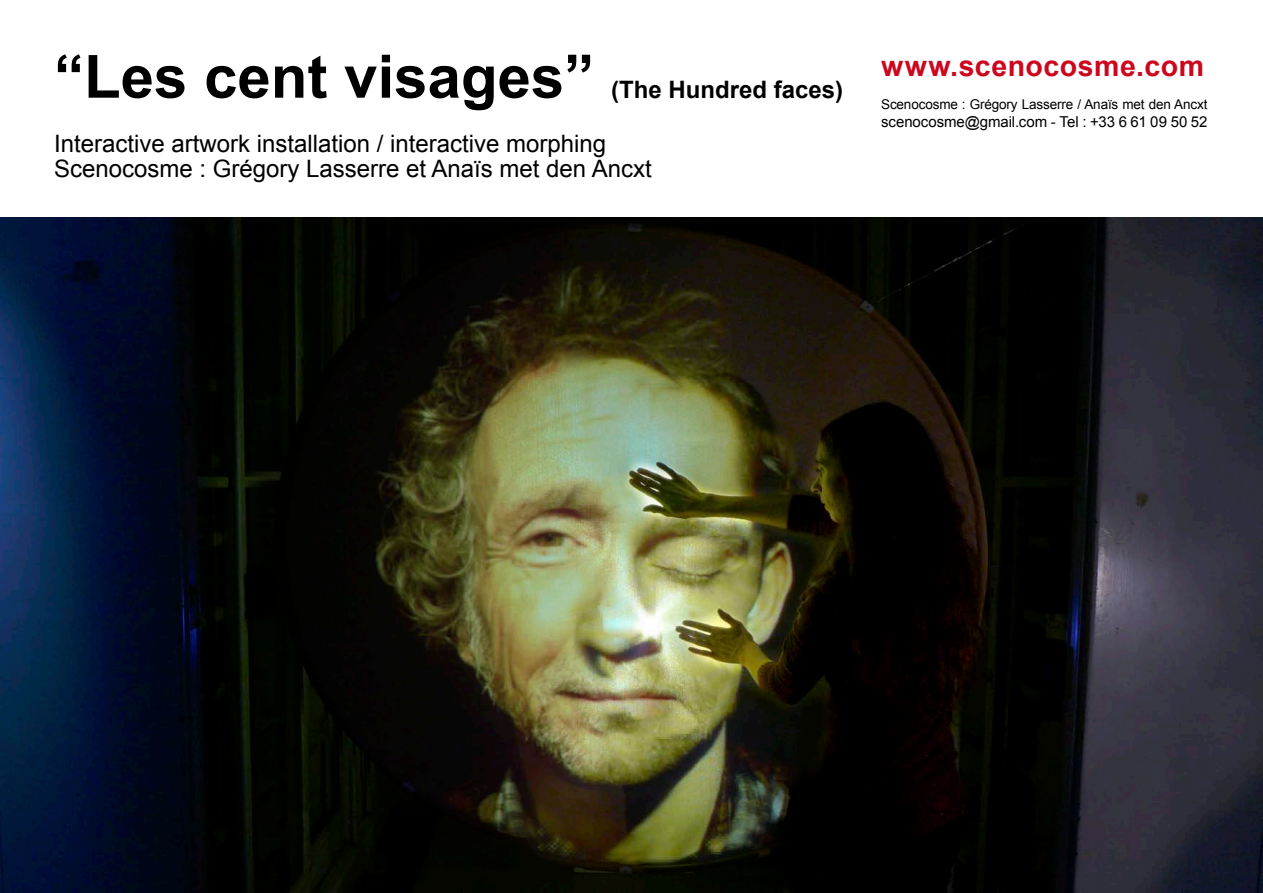
<style>
.page{position:relative;width:1263px;height:893px;background:#fff}
.page>*{position:absolute;margin:0;border:0;box-sizing:border-box;transform-origin:0 0}
.t1{font:700 60px "Arial";color:#000}
.t2{font:700 28.5px "Arial";letter-spacing:.02em;color:#cc071d}
.t3{font:24px "Arial";color:#000}
.t4{font:700 24px "Arial";color:#000}
.t5{font:15px "Arial";letter-spacing:-.005em;color:#000}
.t6{font:13.5px "Arial";letter-spacing:-.01em;color:#000}
</style>
<div class="page">
<img style="left:0;top:218px;width:1263px;height:675px">
<p class="t1" style="left:54px;top:37px;width:542px">“Les cent visages”</p>
<p class="t4" style="left:611px;top:73px;width:234px">(The Hundred faces)</p>
<p class="t3" style="left:54px;top:128px;width:554px">Interactive artwork installation / interactive morphing</p>
<p class="t3" style="left:54px;top:153px;width:599px">Scenocosme : Grégory Lasserre et Anaïs met den Ancxt</p>
<p class="t2" style="left:881px;top:47px;width:325px">www.scenocosme.com</p>
<p class="t6" style="left:881px;top:95px;width:328px">Scenocosme : Grégory Lasserre / Anaïs met den Ancxt</p>
<p class="t5" style="left:881px;top:112px;width:328px">scenocosme@gmail.com - Tel : +33 6 61 09 50 52</p>
</div>
